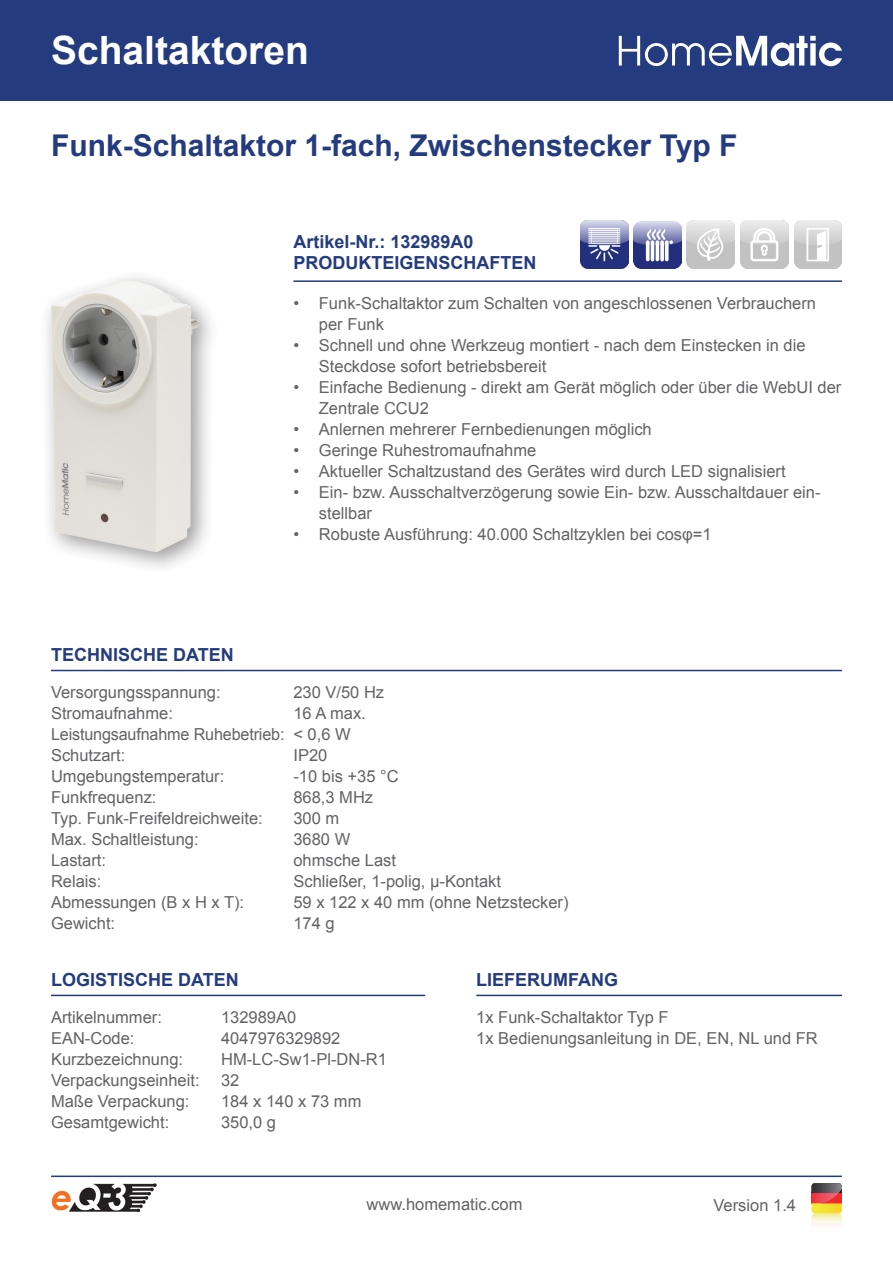
<style>
.page{position:relative;width:893px;height:1263px;background:#fff}
.page>*{position:absolute;margin:0;border:0;box-sizing:border-box;transform-origin:0 0}
.Kategorie{font:700 39px "Arial";color:#fff}
.Langbezeichnung{font:700 30px "Arial";color:#243c7f}
.Überschrift{font:700 18px "Arial";color:#243c7f}
.t1{font:16.5px/21px "Arial";color:#636366}
</style>
<div class="page">
<div style="left:811px;top:1223px;width:31px;height:11px;background:#fefbfb"></div>
<svg style="left:811px;top:1183px;width:31px;height:40px"></svg>
<hr style="left:51px;top:1175px;width:791px;height:2px;background:#243c7f">
<hr style="left:51px;top:995px;width:374px;height:1px;background:#243c7f">
<hr style="left:476px;top:995px;width:366px;height:1px;background:#243c7f">
<hr style="left:51px;top:670px;width:791px;height:1px;background:#243c7f">
<hr style="left:293px;top:280px;width:549px;height:2px;background:#243c7f">
<div style="left:38px;top:269px;width:183px;height:307px;background:#231f20;opacity:.47"></div>
<img style="left:51px;top:282px;width:147px;height:270px">
<img style="left:51px;top:1183px;width:105px;height:29px">
<div style="left:0;top:0;width:893px;height:101px;background:#243c7f"></div>
<svg style="left:619px;top:36px;width:223px;height:30px"></svg>
<img style="left:794px;top:221px;width:48px;height:48px">
<img style="left:741px;top:221px;width:48px;height:48px">
<img style="left:580px;top:221px;width:48px;height:48px">
<img style="left:686px;top:221px;width:48px;height:48px">
<img style="left:634px;top:221px;width:47px;height:48px">
<p class="Kategorie" style="left:51px;top:25px;width:259px">Schaltaktoren</p>
<p class="Langbezeichnung" style="left:51px;top:125px;width:688px">Funk-Schaltaktor 1-fach, Zwischenstecker Typ F</p>
<p class="Überschrift" style="left:293px;top:229px;width:182px">Artikel-Nr.: 132989A0</p>
<p class="Überschrift" style="left:293px;top:250px;width:244px">PRODUKTEIGENSCHAFTEN</p>
<p class="t1" style="left:319px;top:293px;width:499px;text-indent:-26px">• Funk-Schaltaktor zum Schalten von angeschlossenen Verbrauchern per Funk</p>
<p class="t1" style="left:319px;top:335px;width:488px;text-indent:-26px">• Schnell und ohne Werkzeug montiert - nach dem Einstecken in die<br>Steckdose sofort betriebsbereit</p>
<p class="t1" style="left:319px;top:377px;width:524px;text-indent:-26px">• Einfache Bedienung - direkt am Gerät möglich oder über die WebUI der<br>Zentrale CCU2</p>
<p class="t1" style="left:293px;top:419px;width:360px">• Anlernen mehrerer Fernbedienungen möglich</p>
<p class="t1" style="left:293px;top:440px;width:244px">• Geringe Ruhestromaufnahme</p>
<p class="t1" style="left:293px;top:461px;width:494px">• Aktueller Schaltzustand des Gerätes wird durch LED signalisiert</p>
<p class="t1" style="left:319px;top:482px;width:503px;text-indent:-26px">• Ein- bzw. Ausschaltverzögerung sowie Ein- bzw. Ausschaltdauer ein&shy;stellbar</p>
<p class="t1" style="left:293px;top:524px;width:420px">• Robuste Ausführung: 40.000 Schaltzyklen bei cosφ=1</p>
<p class="Überschrift" style="left:51px;top:643px;width:184px">TECHNISCHE DATEN</p>
<p class="t1" style="left:51px;top:681px;width:171px">Versorgungsspannung:</p>
<p class="t1" style="left:51px;top:702px;width:123px">Stromaufnahme:</p>
<p class="t1" style="left:51px;top:723px;width:235px">Leistungsaufnahme Ruhebetrieb:</p>
<p class="t1" style="left:51px;top:744px;width:76px">Schutzart:</p>
<p class="t1" style="left:51px;top:765px;width:175px">Umgebungstemperatur:</p>
<p class="t1" style="left:51px;top:786px;width:107px">Funkfrequenz:</p>
<p class="t1" style="left:51px;top:807px;width:213px">Typ. Funk-Freifeldreichweite:</p>
<p class="t1" style="left:51px;top:828px;width:149px">Max. Schaltleistung:</p>
<p class="t1" style="left:51px;top:849px;width:57px">Lastart:</p>
<p class="t1" style="left:51px;top:870px;width:52px">Relais:</p>
<p class="t1" style="left:51px;top:891px;width:195px">Abmessungen (B x H x T):</p>
<p class="t1" style="left:51px;top:912px;width:66px">Gewicht:</p>
<p class="t1" style="left:293px;top:681px;width:92px">230 V/50 Hz</p>
<p class="t1" style="left:293px;top:702px;width:74px">16 A max.</p>
<p class="t1" style="left:293px;top:723px;width:59px">&lt; 0,6 W</p>
<p class="t1" style="left:293px;top:744px;width:35px">IP20</p>
<p class="t1" style="left:293px;top:765px;width:107px">-10 bis +35 °C</p>
<p class="t1" style="left:293px;top:786px;width:81px">868,3 MHz</p>
<p class="t1" style="left:293px;top:807px;width:47px">300 m</p>
<p class="t1" style="left:293px;top:828px;width:58px">3680 W</p>
<p class="t1" style="left:293px;top:849px;width:104px">ohmsche Last</p>
<p class="t1" style="left:293px;top:870px;width:209px">Schließer, 1-polig, μ-Kontakt</p>
<p class="t1" style="left:293px;top:891px;width:277px">59 x 122 x 40 mm (ohne Netzstecker)</p>
<p class="t1" style="left:293px;top:912px;width:43px">174 g</p>
<p class="Überschrift" style="left:51px;top:967px;width:189px">LOGISTISCHE DATEN</p>
<p class="Überschrift" style="left:476px;top:968px;width:143px">LIEFERUMFANG</p>
<p class="t1" style="left:51px;top:1007px;width:112px">Artikelnummer:</p>
<p class="t1" style="left:51px;top:1028px;width:85px">EAN-Code:</p>
<p class="t1" style="left:51px;top:1049px;width:134px">Kurzbezeichnung:</p>
<p class="t1" style="left:51px;top:1070px;width:150px">Verpackungseinheit:</p>
<p class="t1" style="left:51px;top:1091px;width:140px">Maße Verpackung:</p>
<p class="t1" style="left:51px;top:1112px;width:120px">Gesamtgewicht:</p>
<p class="t1" style="left:221px;top:1007px;width:77px">132989A0</p>
<p class="t1" style="left:221px;top:1028px;width:121px">4047976329892</p>
<p class="t1" style="left:221px;top:1049px;width:167px">HM-LC-Sw1-Pl-DN-R1</p>
<p class="t1" style="left:221px;top:1070px;width:20px">32</p>
<p class="t1" style="left:221px;top:1091px;width:142px">184 x 140 x 73 mm</p>
<p class="t1" style="left:221px;top:1112px;width:57px">350,0 g</p>
<p class="t1" style="left:476px;top:1007px;width:194px">1x Funk-Schaltaktor Typ F</p>
<p class="t1" style="left:476px;top:1028px;width:343px">1x Bedienungsanleitung in DE, EN, NL und FR</p>
<p class="t1" style="left:367px;top:1194px;width:157px">www.homematic.com</p>
<p class="t1" style="left:713px;top:1195px;width:84px">Version 1.4</p>
</div>
